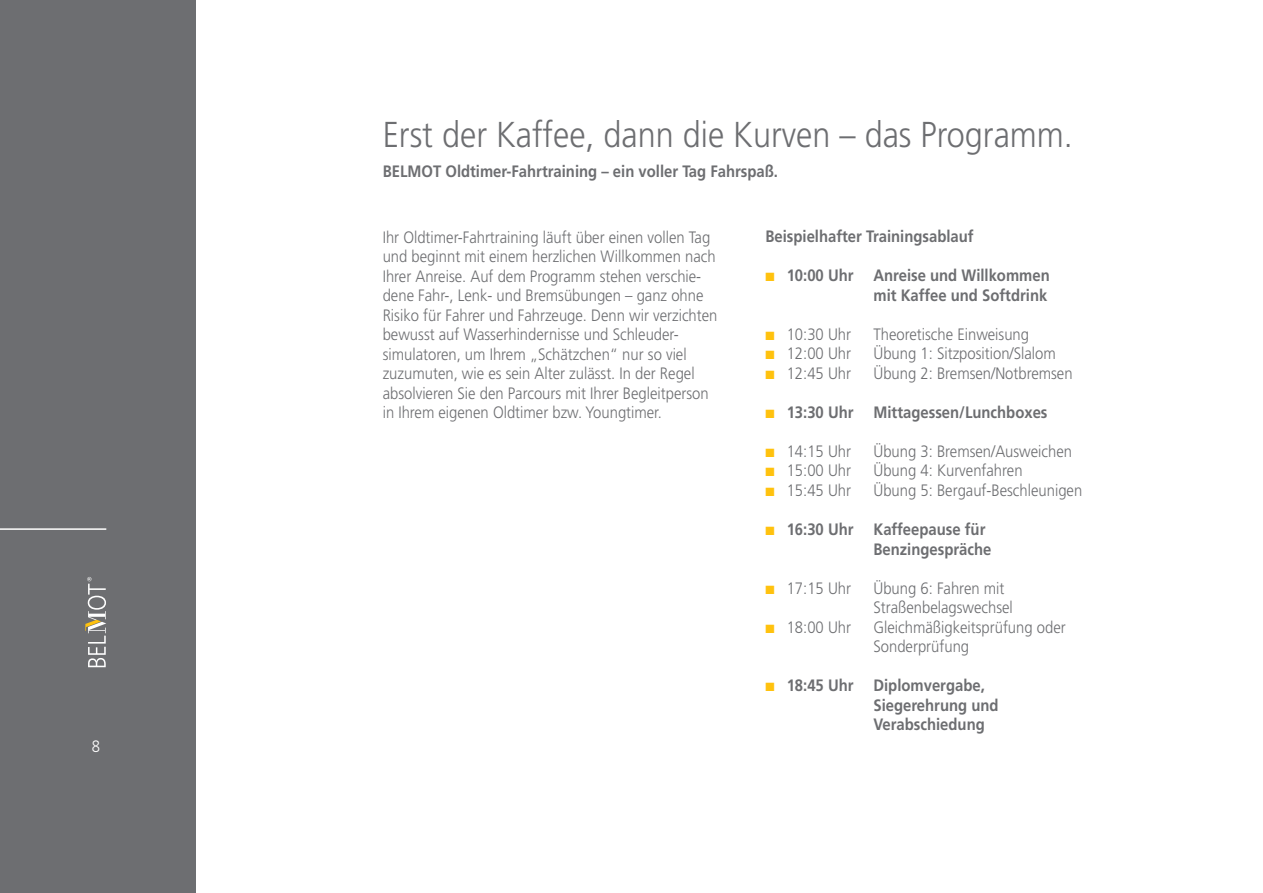
<style>
.page{position:relative;width:1263px;height:893px;background:#fff}
.page>*{position:absolute;margin:0;border:0;box-sizing:border-box;transform-origin:0 0}
.t1{font:300 36px "Frutiger";color:#6d6e71;scale:.9 1}
.t2{font:300 16.5px/19.5px "Frutiger";color:#6d6e71;scale:.9 1}
.t3{font:700 16.5px/19.5px "Frutiger";color:#6d6e71;scale:.9 1}
.t4{font:300 16.5px "Frutiger";color:#fff;scale:.9 1}
.s1{color:#ffc20e}
</style>
<div class="page">
<div style="left:0;top:0;width:196px;height:893px;background:#6d6e71"></div>
<hr style="left:0;top:528px;width:106px;height:2px;background:#fff">
<svg style="left:85px;top:577px;width:21px;height:90px"></svg>
<p class="t4" style="left:92px;top:736px;width:11px">8</p>
<h1 class="t1" style="left:383px;top:114px;width:768px">Erst der Kaffee, dann die Kurven – das Programm.</h1>
<p class="t3" style="left:383px;top:162px;width:441px">BELMOT Oldtimer-Fahrtraining – ein voller Tag Fahrspaß.</p>
<p class="t2" style="left:383px;top:227px;width:373px">Ihr Oldtimer-Fahrtraining läuft über einen vollen Tag und beginnt mit einem herzlichen Willkommen nach Ihrer Anreise. Auf dem Programm stehen verschie&shy;dene Fahr-, Lenk- und Bremsübungen – ganz ohne Risiko für Fahrer und Fahrzeuge. Denn wir verzichten bewusst auf Wasserhindernisse und Schleuder&shy;simulatoren, um Ihrem „Schätzchen“ nur so viel zuzumuten, wie es sein Alter zulässt. In der Regel absolvieren Sie den Parcours mit Ihrer Begleitperson in Ihrem eigenen Oldtimer bzw. Youngtimer.</p>
<p class="t3" style="left:765px;top:227px;width:233px">Beispielhafter Trainingsablauf</p>
<p class="t3" style="left:765px;top:266px;width:317px;text-align:right"><span class="s1">■</span> 10:00 Uhr Anreise und Willkommen mit Kaffee und Softdrink</p>
<p class="t2" style="left:765px;top:324px;width:97px"><span class="s1">■</span> 10:30 Uhr</p>
<p class="t2" style="left:873px;top:324px;width:174px">Theoretische Einweisung</p>
<p class="t2" style="left:765px;top:344px;width:97px"><span class="s1">■</span> 12:00 Uhr</p>
<p class="t2" style="left:873px;top:344px;width:204px">Übung 1: Sitzposition/Slalom</p>
<p class="t2" style="left:765px;top:363px;width:97px"><span class="s1">■</span> 12:45 Uhr</p>
<p class="t2" style="left:873px;top:363px;width:223px">Übung 2: Bremsen/Notbremsen</p>
<p class="t3" style="left:765px;top:402px;width:315px"><span class="s1">■</span> 13:30 Uhr Mittagessen/Lunchboxes</p>
<p class="t2" style="left:765px;top:441px;width:97px"><span class="s1">■</span> 14:15 Uhr</p>
<p class="t2" style="left:873px;top:441px;width:222px">Übung 3: Bremsen/Ausweichen</p>
<p class="t2" style="left:765px;top:461px;width:97px"><span class="s1">■</span> 15:00 Uhr</p>
<p class="t2" style="left:873px;top:461px;width:167px">Übung 4: Kurvenfahren</p>
<p class="t2" style="left:765px;top:480px;width:97px"><span class="s1">■</span> 15:45 Uhr</p>
<p class="t2" style="left:873px;top:480px;width:234px">Übung 5: Bergauf-Beschleunigen</p>
<p class="t3" style="left:873px;top:519px;width:133px;text-indent:-108px"><span class="s1">■</span> 16:30 Uhr Kaffeepause für<br>Benzingespräche</p>
<p class="t2" style="left:765px;top:578px;width:97px"><span class="s1">■</span> 17:15 Uhr</p>
<p class="t2" style="left:873px;top:578px;width:156px">Übung 6: Fahren mit<br>Straßenbelagswechsel</p>
<p class="t2" style="left:765px;top:617px;width:97px"><span class="s1">■</span> 18:00 Uhr</p>
<p class="t2" style="left:873px;top:617px;width:215px">Gleichmäßigkeitsprüfung oder<br>Sonderprüfung</p>
<p class="t3" style="left:873px;top:675px;width:141px;text-indent:-108px"><span class="s1">■</span> 18:45 Uhr Diplomvergabe,<br>Siegerehrung und<br>Verabschiedung</p>
</div>
